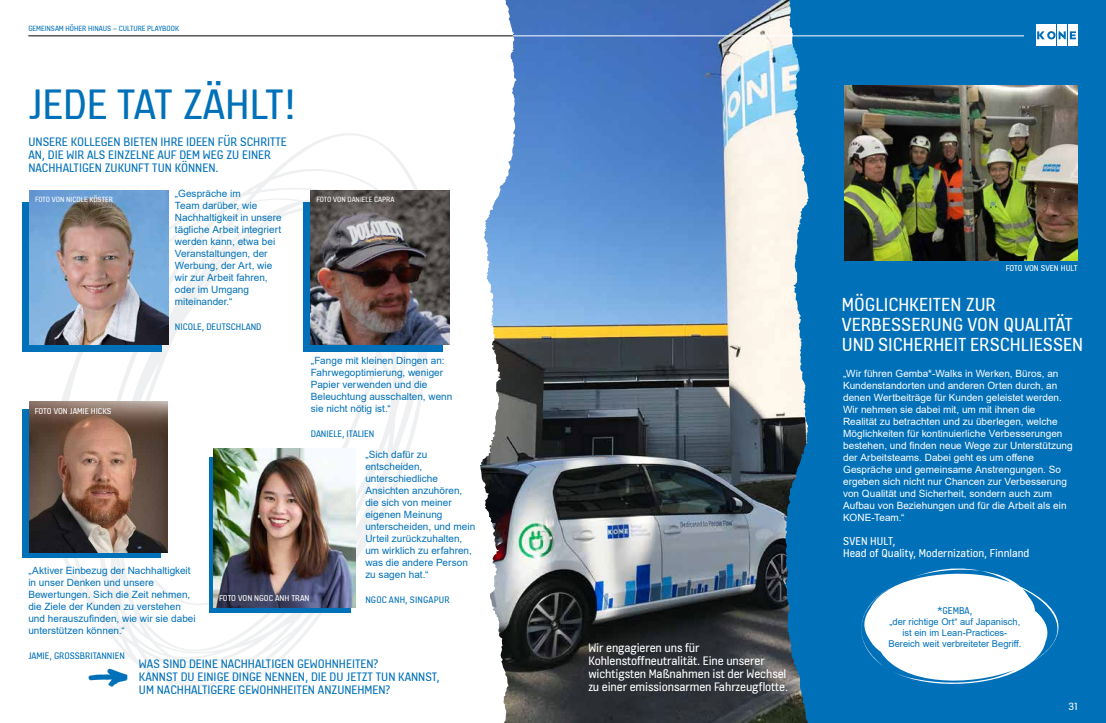
<style>
.page{position:relative;width:1106px;height:723px;background:#fff}
.page>*{position:absolute;margin:0;border:0;box-sizing:border-box;transform-origin:0 0}
.t1{font:45px "KONE Information";color:#0071b9}
.t2{font:20px/20px "KONE Information";color:#fff}
.t3{font:13px/13px "KONE Information";color:#0071b9}
.t4{font:13px/13px "KONE Information";letter-spacing:-.01em;color:#fff}
.t5{font:12px/12px "KONE Information";color:#fff}
.t6{font:11px "KONE Information";color:#fff}
.t7{font:10.4px "KONE Information";color:#0071b9}
.t8{font:10px/12px "Arial";letter-spacing:.005em;color:#0071b9}
.t9{font:10px/12px "Arial";letter-spacing:.005em;color:#fff}
.t10{font:10px "KONE Information";color:#0071b9}
.t11{font:9.4px/11.1px "Arial";color:#0071b9;text-align:center}
.t12{font:9px "KONE Information";color:#fff}
.t13{font:8px "KONE Information";color:#fff}
.t14{font:8px "KONE Information";color:#0071b9}
</style>
<div class="page">
<img style="left:516px;top:0;width:268px;height:723px">
<svg style="left:269px;top:0;width:247px;height:723px"></svg>
<svg style="left:47px;top:132px;width:385px;height:572px"></svg>
<div style="left:22px;top:202px;width:140px;height:149px;background:#0071b9"></div>
<img style="left:29px;top:190px;width:140px;height:154px">
<div style="left:22px;top:409px;width:139px;height:148px;background:#0071b9"></div>
<img style="left:29px;top:401px;width:139px;height:151px">
<div style="left:303px;top:202px;width:139px;height:150px;background:#0071b9"></div>
<img style="left:310px;top:190px;width:139px;height:155px">
<div style="left:209px;top:457px;width:142px;height:155px;background:#0071b9"></div>
<img style="left:213px;top:448px;width:142px;height:159px">
<svg style="left:88px;top:669px;width:40px;height:17px"></svg>
<svg style="left:784px;top:0;width:89px;height:723px;background:#1d7cb7"></svg>
<div style="left:873px;top:0;width:233px;height:723px;background:#0071b9"></div>
<img style="left:844px;top:85px;width:233px;height:175px">
<hr style="left:445px;top:36px;width:579px;height:1px;background:#fff">
<div style="left:1035px;top:25px;width:10px;height:21px;background:#fff"></div>
<div style="left:1057px;top:25px;width:10px;height:21px;background:#fff"></div>
<div style="left:1046px;top:25px;width:10px;height:21px;background:#fff"></div>
<div style="left:1068px;top:25px;width:9px;height:21px;background:#fff"></div>
<svg style="left:1037px;top:31px;width:39px;height:8px"></svg>
<hr style="left:28px;top:36px;width:484px;height:1px;background:#000">
<svg style="left:847px;top:567px;width:212px;height:125px"></svg>
<p class="t14" style="left:28px;top:23px;width:152px">GEMEINSAM HÖHER HINAUS – CULTURE PLAYBOOK</p>
<h1 class="t1" style="left:28px;top:75px;width:269px">JEDE TAT ZÄHLT!</h1>
<h3 class="t3" style="left:28px;top:135px;width:260px">UNSERE KOLLEGEN BIETEN IHRE IDEEN FÜR SCHRITTE<br>AN, DIE WIR ALS EINZELNE AUF DEM WEG ZU EINER<br>NACHHALTIGEN ZUKUNFT TUN KÖNNEN.</h3>
<p class="t13" style="left:35px;top:194px;width:79px">FOTO VON NICOLE KÖSTER</p>
<p class="t12" style="left:35px;top:405px;width:78px">FOTO VON JAMIE HICKS</p>
<p class="t8" style="left:175px;top:188px;width:108px">„Gespräche im<br>Team darüber, wie<br>Nachhaltigkeit in unsere tägliche Arbeit integriert werden kann, etwa bei<br>Veranstaltungen, der<br>Werbung, der Art, wie wir zur Arbeit fahren, oder im Umgang miteinander.“</p>
<p class="t10" style="left:175px;top:321px;width:88px">NICOLE, DEUTSCHLAND</p>
<p class="t13" style="left:316px;top:194px;width:79px">FOTO VON DANIELE CAPRA</p>
<p class="t8" style="left:311px;top:354px;width:143px">„Fange mit kleinen Dingen an:<br>Fahrwegoptimierung, weniger<br>Papier verwenden und die<br>Beleuchtung ausschalten, wenn sie nicht nötig ist.“</p>
<p class="t10" style="left:311px;top:427px;width:65px">DANIELE, ITALIEN</p>
<p class="t8" style="left:365px;top:449px;width:111px">„Sich dafür zu entscheiden, unterschiedliche<br>Ansichten anzuhören, die sich von meiner eigenen Meinung unterscheiden, und mein<br>Urteil zurückzuhalten, um wirklich zu erfahren, was die andere Person zu sagen hat.“</p>
<p class="t10" style="left:365px;top:593px;width:86px">NGOC ANH, SINGAPUR</p>
<p class="t8" style="left:28px;top:564px;width:169px">„Aktiver Einbezug der Nachhaltigkeit in unser Denken und unsere<br>Bewertungen. Sich die Zeit nehmen, die Ziele der Kunden zu verstehen und herauszufinden, wie wir sie dabei unterstützen können.“</p>
<p class="t10" style="left:28px;top:649px;width:98px">JAMIE, GROSSBRITANNIEN</p>
<p class="t12" style="left:219px;top:592px;width:92px">FOTO VON NGOC ANH TRAN</p>
<h3 class="t3" style="left:139px;top:657px;width:302px">WAS SIND DEINE NACHHALTIGEN GEWOHNHEITEN?<br>KANNST DU EINIGE DINGE NENNEN, DIE DU JETZT TUN KANNST,<br>UM NACHHALTIGERE GEWOHNHEITEN ANZUNEHMEN?</h3>
<h3 class="t4" style="left:588px;top:641px;width:201px">Wir engagieren uns für Kohlenstoffneutralität. Eine unserer wichtigsten Maßnahmen ist der Wechsel zu einer emissionsarmen Fahrzeugflotte.</h3>
<p class="t12" style="left:1005px;top:262px;width:73px">FOTO VON SVEN HULT</p>
<h2 class="t2" style="left:842px;top:294px;width:243px">MÖGLICHKEITEN ZUR<br>VERBESSERUNG VON QUALITÄT<br>UND SICHERHEIT ERSCHLIESSEN</h2>
<p class="t9" style="left:843px;top:367px;width:231px">„Wir führen Gemba*-Walks in Werken, Büros, an Kundenstandorten und anderen Orten durch, an denen Wertbeiträge für Kunden geleistet werden.<br>Wir nehmen sie dabei mit, um mit ihnen die<br>Realität zu betrachten und zu überlegen, welche Möglichkeiten für kontinuierliche Verbesserungen bestehen, und finden neue Wege zur Unterstützung der Arbeitsteams. Dabei geht es um offene Gespräche und gemeinsame Anstrengungen. So ergeben sich nicht nur Chancen zur Verbesserung von Qualität und Sicherheit, sondern auch zum Aufbau von Beziehungen und für die Arbeit als ein KONE-Team.“</p>
<p class="t5" style="left:843px;top:535px;width:188px">SVEN HULT,<br>Head of Quality, Modernization, Finnland</p>
<p class="t7" style="left:937px;top:603px;width:36px">*GEMBA,</p>
<p class="t11" style="left:888px;top:616px;width:134px">„der richtige Ort“ auf Japanisch, ist ein im Lean-Practices-<br>Bereich weit verbreiteter Begriff.</p>
<p class="t6" style="left:1068px;top:699px;width:11px">31</p>
</div>
